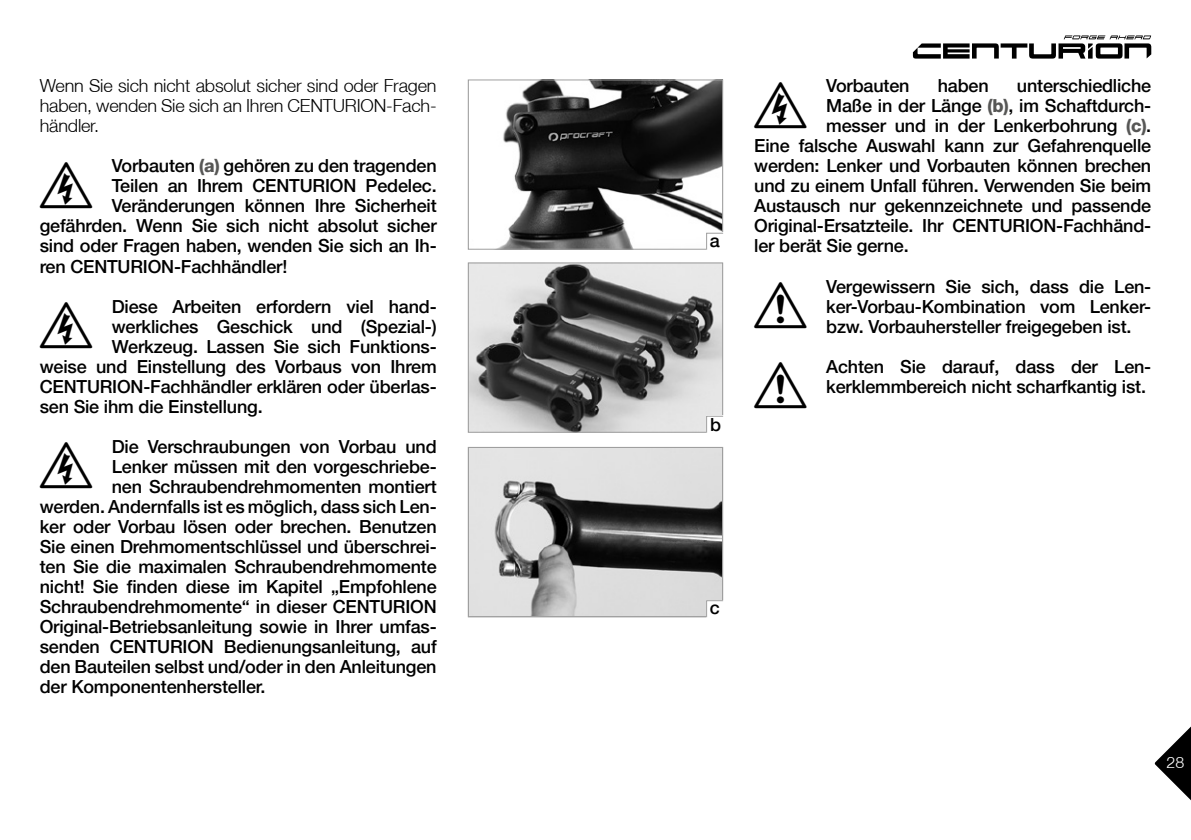
<style>
.page{position:relative;width:1191px;height:840px;background:#fff}
.page>*{position:absolute;margin:0;border:0;box-sizing:border-box;transform-origin:0 0}
.t1{font:46px "Picto";color:#000}
.t2{font:500 18px/20px "Helvetica Neue LT";letter-spacing:-.01em;color:#000;text-align:justify}
.t3{font:300 18px/20px "Helvetica Neue LT";letter-spacing:-.01em;color:#000;text-align:justify}
.t4{font:300 16px "Helvetica Neue LT";color:#fff}
.s1{font-family:"Helvetica Neue LT Std";font-weight:800;color:#575756}
</style>
<div class="page">
<svg style="left:1154px;top:726px;width:37px;height:73px"></svg>
<svg style="left:913px;top:35px;width:238px;height:24px"></svg>
<img style="left:470px;top:448px;width:251px;height:167px">
<img style="left:470px;top:264px;width:251px;height:166px">
<div style="left:468px;top:262px;width:255px;height:170px;border:1px solid #9f9f9f"></div>
<img style="left:500px;top:81px;width:221px;height:166px">
<div style="left:468px;top:79px;width:255px;height:170px;border:1px solid #9f9f9f"></div>
<div style="left:468px;top:446px;width:255px;height:171px;border:1px solid #9f9f9f"></div>
<svg style="left:705px;top:232px;width:18px;height:18px"></svg>
<svg style="left:705px;top:415px;width:18px;height:18px"></svg>
<svg style="left:705px;top:599px;width:19px;height:19px"></svg>
<p class="t3" style="left:40px;top:75px;width:398px">Wenn Sie sich nicht absolut sicher sind oder Fragen haben, wenden Sie sich an Ihren CENTURION-Fach&shy;händler.</p>
<h1 class="t1" style="left:40px;top:162px;width:40px">G</h1>
<p class="t2" style="left:112px;top:156px;width:326px">Vorbauten <span class="s1">(a)</span> gehören zu den tragenden</p>
<p class="t2" style="left:112px;top:176px;width:326px">Teilen an Ihrem CENTURION Pedelec.</p>
<p class="t2" style="left:112px;top:196px;width:326px">Veränderungen können Ihre Sicherheit</p>
<p class="t2" style="left:40px;top:216px;width:398px">gefährden. Wenn Sie sich nicht absolut sicher</p>
<p class="t2" style="left:40px;top:236px;width:398px">sind oder Fragen haben, wenden Sie sich an Ih-</p>
<p class="t2" style="left:40px;top:256px;width:249px">ren CENTURION-Fachhändler!</p>
<h1 class="t1" style="left:40px;top:302px;width:40px">G</h1>
<p class="t2" style="left:112px;top:296px;width:326px">Diese Arbeiten erfordern viel hand-</p>
<p class="t2" style="left:112px;top:316px;width:326px">werkliches Geschick und (Spezial-)</p>
<p class="t2" style="left:112px;top:336px;width:326px">Werkzeug. Lassen Sie sich Funktions-</p>
<p class="t2" style="left:40px;top:356px;width:398px">weise und Einstellung des Vorbaus von Ihrem</p>
<p class="t2" style="left:40px;top:376px;width:398px">CENTURION-Fachhändler erklären oder überlas-</p>
<p class="t2" style="left:40px;top:396px;width:224px">sen Sie ihm die Einstellung.</p>
<h1 class="t1" style="left:40px;top:442px;width:40px">G</h1>
<p class="t2" style="left:112px;top:436px;width:326px">Die Verschraubungen von Vorbau und</p>
<p class="t2" style="left:112px;top:456px;width:326px">Lenker müssen mit den vorgeschriebe-</p>
<p class="t2" style="left:112px;top:476px;width:326px">nen Schraubendrehmomenten montiert</p>
<p class="t2" style="left:40px;top:496px;width:398px">werden. Andernfalls ist es möglich, dass sich Len-</p>
<p class="t2" style="left:40px;top:516px;width:398px">ker oder Vorbau lösen oder brechen. Benutzen</p>
<p class="t2" style="left:40px;top:536px;width:398px">Sie einen Drehmomentschlüssel und überschrei-</p>
<p class="t2" style="left:40px;top:556px;width:398px">ten Sie die maximalen Schraubendrehmomente</p>
<p class="t2" style="left:40px;top:576px;width:398px">nicht! Sie finden diese im Kapitel „Empfohlene</p>
<p class="t2" style="left:40px;top:596px;width:398px">Schraubendrehmomente“ in dieser CENTURION</p>
<p class="t2" style="left:40px;top:616px;width:398px">Original-Betriebsanleitung sowie in Ihrer umfas-</p>
<p class="t2" style="left:40px;top:636px;width:398px">senden CENTURION Bedienungsanleitung, auf</p>
<p class="t2" style="left:40px;top:656px;width:398px">den Bauteilen selbst und/oder in den Anleitungen</p>
<p class="t2" style="left:40px;top:676px;width:227px">der Komponentenhersteller.</p>
<p class="t2" style="left:709px;top:230px;width:12px">a</p>
<p class="t2" style="left:710px;top:414px;width:12px">b</p>
<h1 class="t1" style="left:754px;top:82px;width:40px">G</h1>
<p class="t2" style="left:826px;top:76px;width:85px">Vorbauten</p>
<p class="t2" style="left:937px;top:76px;width:52px">haben</p>
<p class="t2" style="left:1017px;top:76px;width:136px">unterschiedliche</p>
<p class="t2" style="left:826px;top:96px;width:326px">Maße in der Länge <span class="s1">(b)</span>, im Schaftdurch-</p>
<p class="t2" style="left:826px;top:116px;width:326px">messer und in der Lenkerbohrung <span class="s1">(c)</span>.</p>
<p class="t2" style="left:754px;top:136px;width:398px">Eine falsche Auswahl kann zur Gefahrenquelle</p>
<p class="t2" style="left:754px;top:156px;width:398px">werden: Lenker und Vorbauten können brechen</p>
<p class="t2" style="left:754px;top:176px;width:398px">und zu einem Unfall führen. Verwenden Sie beim</p>
<p class="t2" style="left:754px;top:196px;width:398px">Austausch nur gekennzeichnete und passende</p>
<p class="t2" style="left:754px;top:216px;width:398px">Original-Ersatzteile. Ihr CENTURION-Fachhänd-</p>
<p class="t2" style="left:754px;top:236px;width:156px">ler berät Sie gerne.</p>
<h1 class="t1" style="left:754px;top:282px;width:40px">A</h1>
<p class="t2" style="left:826px;top:276px;width:326px">Vergewissern Sie sich, dass die Len&shy;ker-Vorbau-Kombination vom Lenker&shy;bzw. Vorbauhersteller freigegeben ist.</p>
<h1 class="t1" style="left:754px;top:362px;width:40px">A</h1>
<p class="t2" style="left:826px;top:356px;width:326px">Achten Sie darauf, dass der Len&shy;kerklemmbereich nicht scharfkantig ist.</p>
<p class="t2" style="left:709px;top:597px;width:12px">c</p>
<p class="t4" style="left:1166px;top:752px;width:19px">28</p>
</div>
